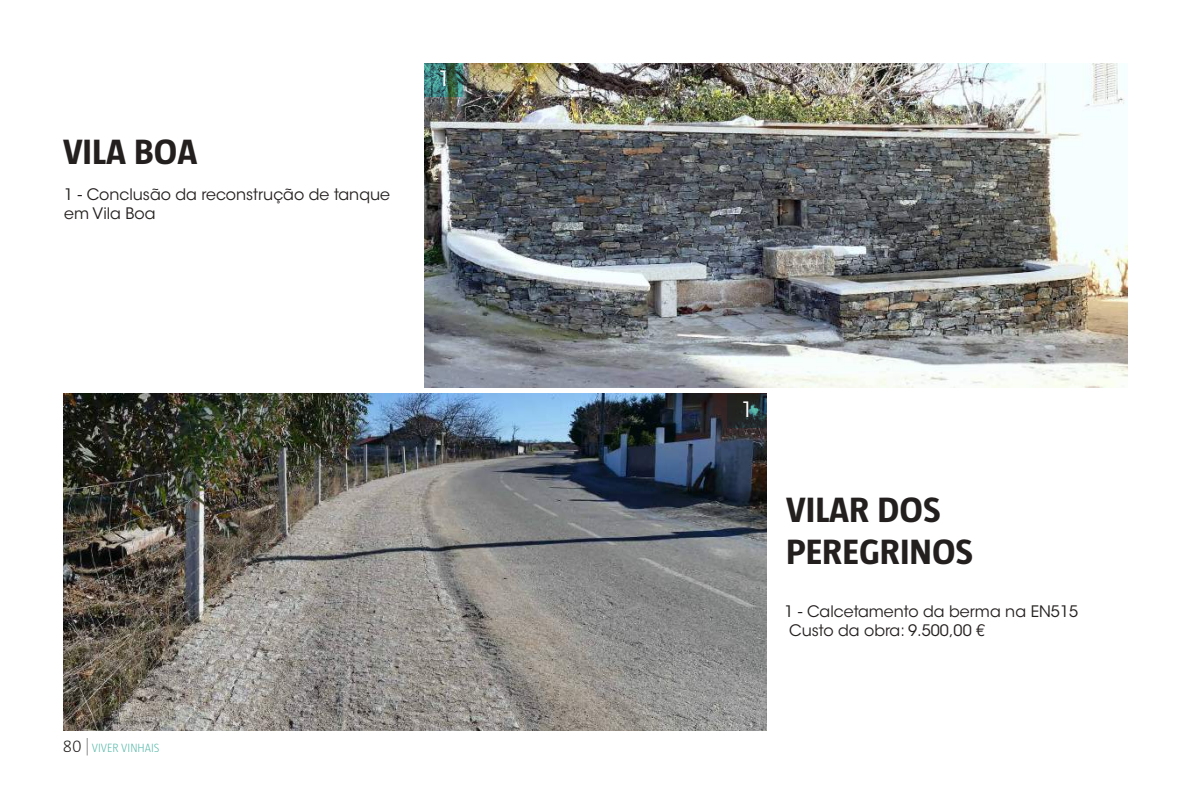
<style>
.page{position:relative;width:1191px;height:794px;background:#fff}
.page>*{position:absolute;margin:0;border:0;box-sizing:border-box;transform-origin:0 0}
.t1{font:700 36.05px/42px "Taz";color:#241f1f;scale:1.04 1}
.t2{font:21px "ITC Avant Garde Std";color:#fff}
.t3{font:15.75px/18.9px "ITC Avant Garde Std";color:#241f1f}
.t4{font:300 12.25px "Taz";color:#58baaa}
.s1{font-size:17.5px;color:#241f1f}
.s2{font-size:17.5px;color:#767577}
</style>
<div class="page">
<img style="left:63px;top:394px;width:703px;height:337px">
<img style="left:424px;top:63px;width:703px;height:324px">
<svg style="left:424px;top:63px;width:39px;height:34px"></svg>
<svg style="left:727px;top:394px;width:39px;height:34px"></svg>
<h1 class="t1" style="left:63px;top:130px;width:131px">VILA BOA</h1>
<p class="t3" style="left:64px;top:185px;width:327px">1 - Conclusão da reconstrução de tanque em Vila Boa</p>
<h2 class="t2" style="left:438px;top:66px;width:14px">1</h2>
<p class="t4" style="left:63px;top:742px;width:98px"><span class="s1">80</span> <span class="s2">|</span> VIVER VINHAIS</p>
<h2 class="t2" style="left:741px;top:396px;width:14px">1</h2>
<h1 class="t1" style="left:786px;top:488px;width:181px">VILAR DOS<br>PEREGRINOS</h1>
<p class="t3" style="left:784px;top:602px;width:295px">1 - Calcetamento da berma na EN515<br>Custo da obra: 9.500,00 €</p>
</div>
